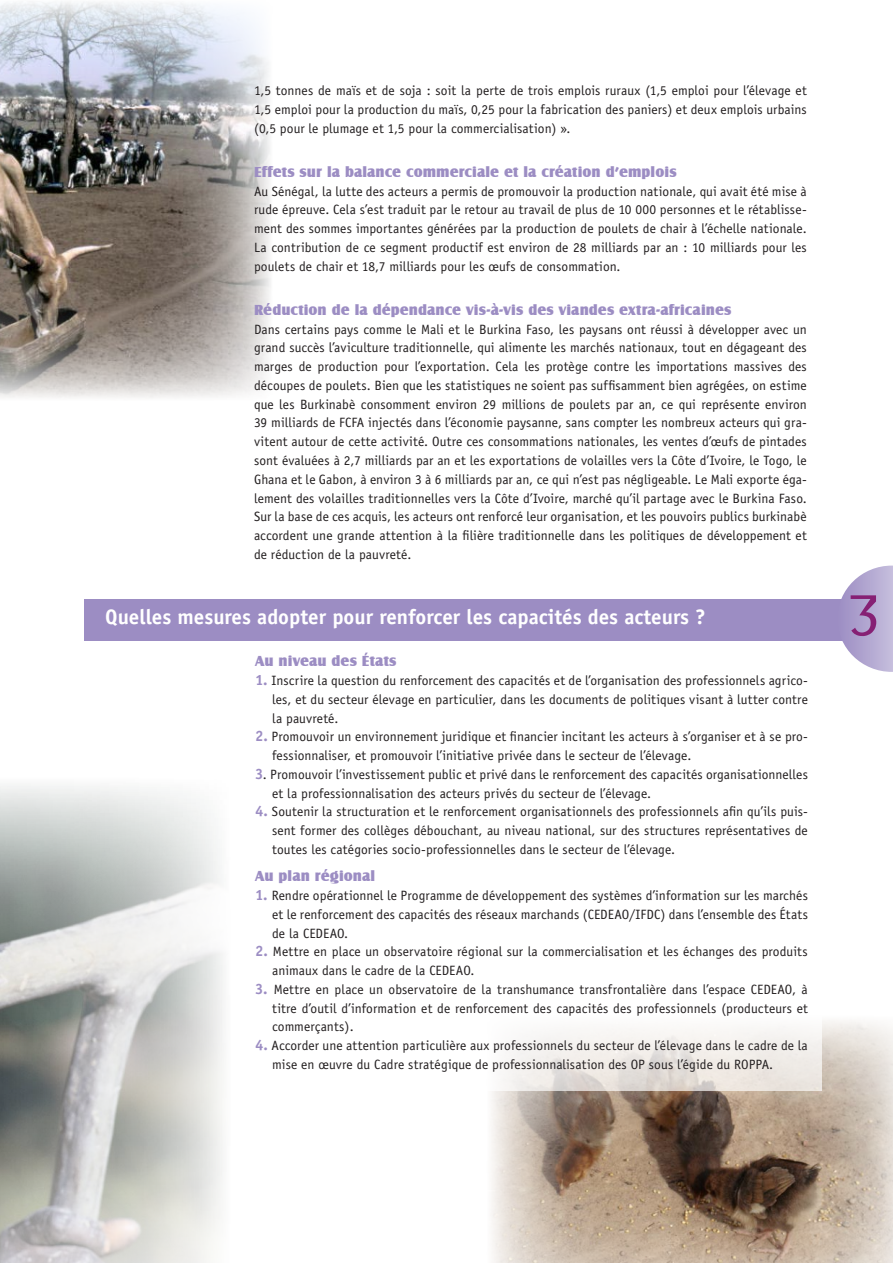
<style>
.page{position:relative;width:893px;height:1263px;background:#fff}
.page>*{position:absolute;margin:0;border:0;box-sizing:border-box;transform-origin:0 0}
.t1{font:54px "Amerika Sans";color:#862074}
.t2{font:700 21px "Officina Sans";color:#fff}
.t3{font:15px "Castle T Ultr";letter-spacing:.005em;color:#9c8dc3}
.t4{font:13.5px/18.8px "Officina Sans";letter-spacing:.005em;color:#231f20;text-align:justify}
.s1{font-weight:700;font-size:15px;color:#9c8dc3}
</style>
<div class="page">
<img style="left:0;top:785px;width:223px;height:478px">
<img style="left:0;top:2px;width:271px;height:396px">
<img style="left:491px;top:1020px;width:402px;height:243px">
<svg style="left:491px;top:1020px;width:331px;height:70px;fill:#f3efec"></svg>
<div style="left:84px;top:599px;width:808px;height:42px;background:#9c8dc3"></div>
<svg style="left:841px;top:566px;width:52px;height:106px"></svg>
<p class="t4" style="left:254px;top:81px;width:554px">1,5 tonnes de maïs et de soja : soit la perte de trois emplois ruraux (1,5 emploi pour l’élevage et 1,5 emploi pour la production du maïs, 0,25 pour la fabrication des paniers) et deux emplois urbains (0,5 pour le plumage et 1,5 pour la commercialisation) ».</p>
<p class="t3" style="left:254px;top:163px;width:424px">Effets sur la balance commerciale et la création d’emplois</p>
<p class="t4" style="left:254px;top:182px;width:554px">Au Sénégal, la lutte des acteurs a permis de promouvoir la production nationale, qui avait été mise à rude épreuve. Cela s’est traduit par le retour au travail de plus de 10 000 personnes et le rétablisse&shy;ment des sommes importantes générées par la production de poulets de chair à l’échelle nationale.<br>La contribution de ce segment productif est environ de 28 milliards par an : 10 milliards pour les poulets de chair et 18,7 milliards pour les œufs de consommation.</p>
<p class="t3" style="left:254px;top:301px;width:479px">Réduction de la dépendance vis-à-vis des viandes extra-africaines</p>
<p class="t4" style="left:254px;top:320px;width:554px">Dans certains pays comme le Mali et le Burkina Faso, les paysans ont réussi à développer avec un grand succès l’aviculture traditionnelle, qui alimente les marchés nationaux, tout en dégageant des marges de production pour l’exportation. Cela les protège contre les importations massives des découpes de poulets. Bien que les statistiques ne soient pas suffisamment bien agrégées, on estime que les Burkinabè consomment environ 29 millions de poulets par an, ce qui représente environ 39 milliards de FCFA injectés dans l’économie paysanne, sans compter les nombreux acteurs qui gra&shy;vitent autour de cette activité. Outre ces consommations nationales, les ventes d’œufs de pintades sont évaluées à 2,7 milliards par an et les exportations de volailles vers la Côte d’Ivoire, le Togo, le Ghana et le Gabon, à environ 3 à 6 milliards par an, ce qui n’est pas négligeable. Le Mali exporte éga&shy;lement des volailles traditionnelles vers la Côte d’Ivoire, marché qu’il partage avec le Burkina Faso.<br>Sur la base de ces acquis, les acteurs ont renforcé leur organisation, et les pouvoirs publics burkinabè accordent une grande attention à la filière traditionnelle dans les politiques de développement et de réduction de la pauvreté.</p>
<h2 class="t2" style="left:105px;top:604px;width:602px">Quelles mesures adopter pour renforcer les capacités des acteurs ?</h2>
<p class="t3" style="left:255px;top:652px;width:143px">Au niveau des États</p>
<p class="t4" style="left:272px;top:671px;width:537px;text-indent:-17px"><span class="s1">1.</span> Inscrire la question du renforcement des capacités et de l’organisation des professionnels agrico&shy;les, et du secteur élevage en particulier, dans les documents de politiques visant à lutter contre la pauvreté.</p>
<p class="t4" style="left:272px;top:727px;width:537px;text-indent:-17px"><span class="s1">2.</span> Promouvoir un environnement juridique et financier incitant les acteurs à s’organiser et à se pro&shy;fessionnaliser, et promouvoir l’initiative privée dans le secteur de l’élevage.</p>
<p class="t4" style="left:272px;top:765px;width:537px;text-indent:-17px"><span class="s1">3</span>. Promouvoir l’investissement public et privé dans le renforcement des capacités organisationnelles et la professionnalisation des acteurs privés du secteur de l’élevage.</p>
<p class="t4" style="left:272px;top:802px;width:537px;text-indent:-17px"><span class="s1">4.</span> Soutenir la structuration et le renforcement organisationnels des professionnels afin qu’ils puis&shy;sent former des collèges débouchant, au niveau national, sur des structures représentatives de toutes les catégories socio-professionnelles dans le secteur de l’élevage.</p>
<p class="t3" style="left:255px;top:867px;width:122px">Au plan régional</p>
<p class="t4" style="left:272px;top:886px;width:537px;text-indent:-17px"><span class="s1">1.</span> Rendre opérationnel le Programme de développement des systèmes d’information sur les marchés et le renforcement des capacités des réseaux marchands (CEDEAO/IFDC) dans l’ensemble des États de la CEDEAO.</p>
<p class="t4" style="left:272px;top:942px;width:537px;text-indent:-17px"><span class="s1">2.</span> Mettre en place un observatoire régional sur la commercialisation et les échanges des produits animaux dans le cadre de la CEDEAO.</p>
<p class="t4" style="left:272px;top:980px;width:537px;text-indent:-17px"><span class="s1">3.</span> Mettre en place un observatoire de la transhumance transfrontalière dans l’espace CEDEAO, à titre d’outil d’information et de renforcement des capacités des professionnels (producteurs et commerçants).</p>
<p class="t4" style="left:272px;top:1036px;width:537px;text-indent:-17px"><span class="s1">4.</span> Accorder une attention particulière aux professionnels du secteur de l’élevage dans le cadre de la mise en œuvre du Cadre stratégique de professionnalisation des OP sous l’égide du ROPPA.</p>
<h1 class="t1" style="left:848px;top:582px;width:31px">3</h1>
</div>
